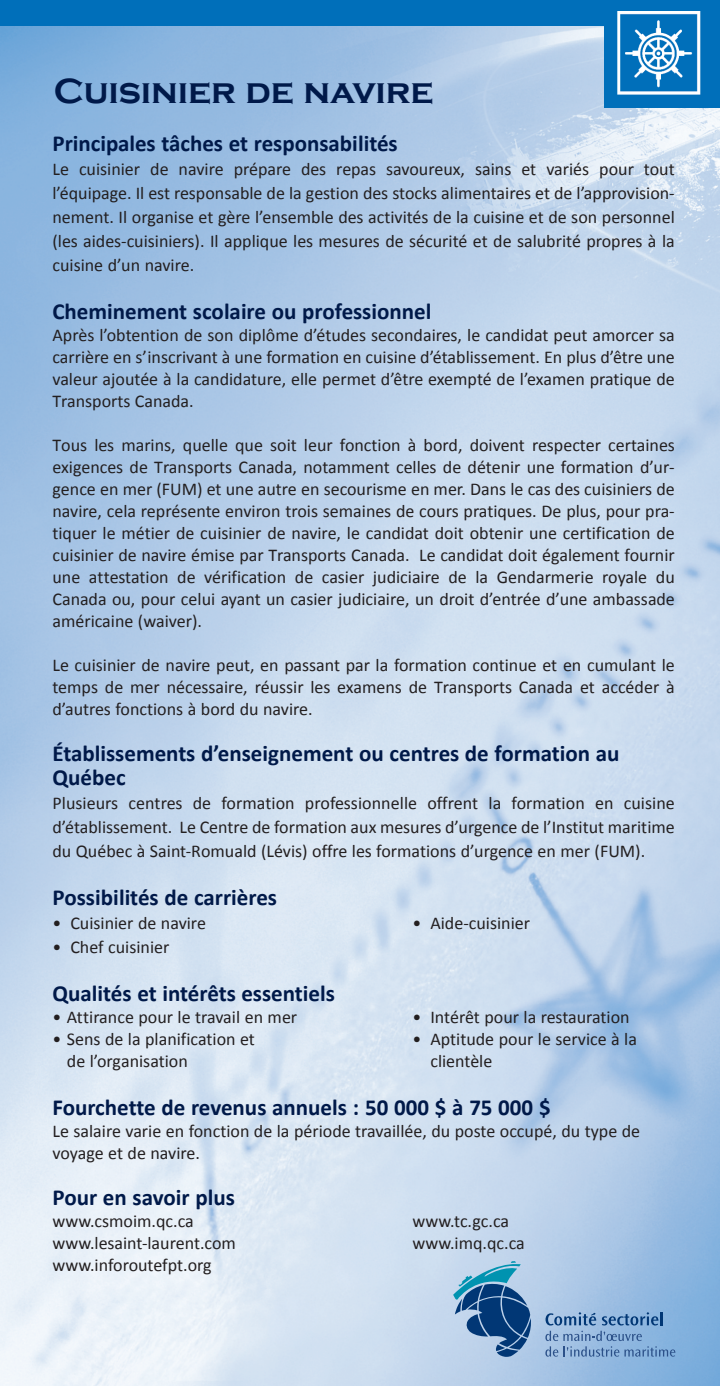
<style>
.page{position:relative;width:720px;height:1386px;background:#fff}
.page>*{position:absolute;margin:0;border:0;box-sizing:border-box;transform-origin:0 0}
.t1{font:700 36px "Copperplate Gothic";letter-spacing:-.005em;color:#001949}
.t2{font:700 23px/24px "Calibri";color:#001949}
.t3{font:18px/22px "Calibri";color:#231f20;text-align:justify}
</style>
<div class="page">
<img style="left:0;top:25px;width:720px;height:1361px">
<div style="left:0;top:0;width:720px;height:25px;background:#006fba"></div>
<div style="left:605px;top:0;width:115px;height:108px;background:#006fba"></div>
<svg style="left:617px;top:11px;width:84px;height:1px"></svg>
<img style="left:617px;top:12px;width:84px;height:83px">
<svg style="left:453px;top:1259px;width:78px;height:98px;background:#628fb7"></svg>
<svg style="left:545px;top:1312px;width:131px;height:45px;background:#7da4ce"></svg>
<h1 class="t1" style="left:54px;top:72px;width:381px">Cuisinier de navire</h1>
<p class="t2" style="left:52px;top:133px;width:347px">Principales tâches et responsabilités</p>
<p class="t3" style="left:52px;top:158px;width:624px;line-height:24px">Le cuisinier de navire prépare des repas savoureux, sains et variés pour tout l’équipage. Il est responsable de la gestion des stocks alimentaires et de l’approvision&shy;nement. Il organise et gère l’ensemble des activités de la cuisine et de son personnel (les aides-cuisiniers). Il applique les mesures de sécurité et de salubrité propres à la cuisine d’un navire.</p>
<p class="t2" style="left:52px;top:301px;width:380px">Cheminement scolaire ou professionnel</p>
<p class="t3" style="left:52px;top:325px;width:624px">Après l’obtention de son diplôme d’études secondaires, le candidat peut amorcer sa carrière en s’inscrivant à une formation en cuisine d’établissement. En plus d’être une valeur ajoutée à la candidature, elle permet d’être exempté de l’examen pratique de Transports Canada.</p>
<p class="t3" style="left:52px;top:435px;width:624px">Tous les marins, quelle que soit leur fonction à bord, doivent respecter certaines exigences de Transports Canada, notamment celles de détenir une formation d’ur&shy;gence en mer (FUM) et une autre en secourisme en mer. Dans le cas des cuisiniers de navire, cela représente environ trois semaines de cours pratiques. De plus, pour pra&shy;tiquer le métier de cuisinier de navire, le candidat doit obtenir une certification de cuisinier de navire émise par Transports Canada. Le candidat doit également fournir une attestation de vérification de casier judiciaire de la Gendarmerie royale du Canada ou, pour celui ayant un casier judiciaire, un droit d’entrée d’une ambassade américaine (waiver).</p>
<p class="t3" style="left:52px;top:655px;width:624px">Le cuisinier de navire peut, en passant par la formation continue et en cumulant le temps de mer nécessaire, réussir les examens de Transports Canada et accéder à d’autres fonctions à bord du navire.</p>
<p class="t2" style="left:52px;top:743px;width:569px">Établissements d’enseignement ou centres de formation au<br>Québec</p>
<p class="t3" style="left:52px;top:792px;width:624px;line-height:24px">Plusieurs centres de formation professionnelle offrent la formation en cuisine d’établissement. Le Centre de formation aux mesures d’urgence de l’Institut maritime du Québec à Saint-Romuald (Lévis) offre les formations d’urgence en mer (FUM).</p>
<p class="t2" style="left:52px;top:887px;width:226px">Possibilités de carrières</p>
<p class="t3" style="left:52px;top:913px;width:155px">• Cuisinier de navire</p>
<p class="t3" style="left:412px;top:913px;width:119px">• Aide-cuisinier</p>
<p class="t3" style="left:52px;top:937px;width:118px">• Chef cuisinier</p>
<p class="t2" style="left:52px;top:983px;width:284px">Qualités et intérêts essentiels</p>
<p class="t3" style="left:52px;top:1007px;width:246px">• Attirance pour le travail en mer</p>
<p class="t3" style="left:412px;top:1007px;width:219px">• Intérêt pour la restauration</p>
<p class="t3" style="left:52px;top:1029px;width:204px">• Sens de la planification et</p>
<p class="t3" style="left:412px;top:1029px;width:226px">• Aptitude pour le service à la</p>
<p class="t3" style="left:67px;top:1051px;width:123px">de l’organisation</p>
<p class="t3" style="left:430px;top:1051px;width:64px">clientèle</p>
<p class="t2" style="left:52px;top:1097px;width:500px">Fourchette de revenus annuels : 50 000 $ à 75 000 $</p>
<p class="t3" style="left:52px;top:1121px;width:589px">Le salaire varie en fonction de la période travaillée, du poste occupé, du type de voyage et de navire.</p>
<p class="t2" style="left:52px;top:1187px;width:184px">Pour en savoir plus</p>
<p class="t3" style="left:52px;top:1211px;width:143px">www.csmoim.qc.ca</p>
<p class="t3" style="left:412px;top:1211px;width:98px">www.tc.gc.ca</p>
<p class="t3" style="left:52px;top:1233px;width:185px">www.lesaint-laurent.com</p>
<p class="t3" style="left:412px;top:1233px;width:114px">www.imq.qc.ca</p>
<p class="t3" style="left:52px;top:1255px;width:161px">www.inforoutefpt.org</p>
</div>
